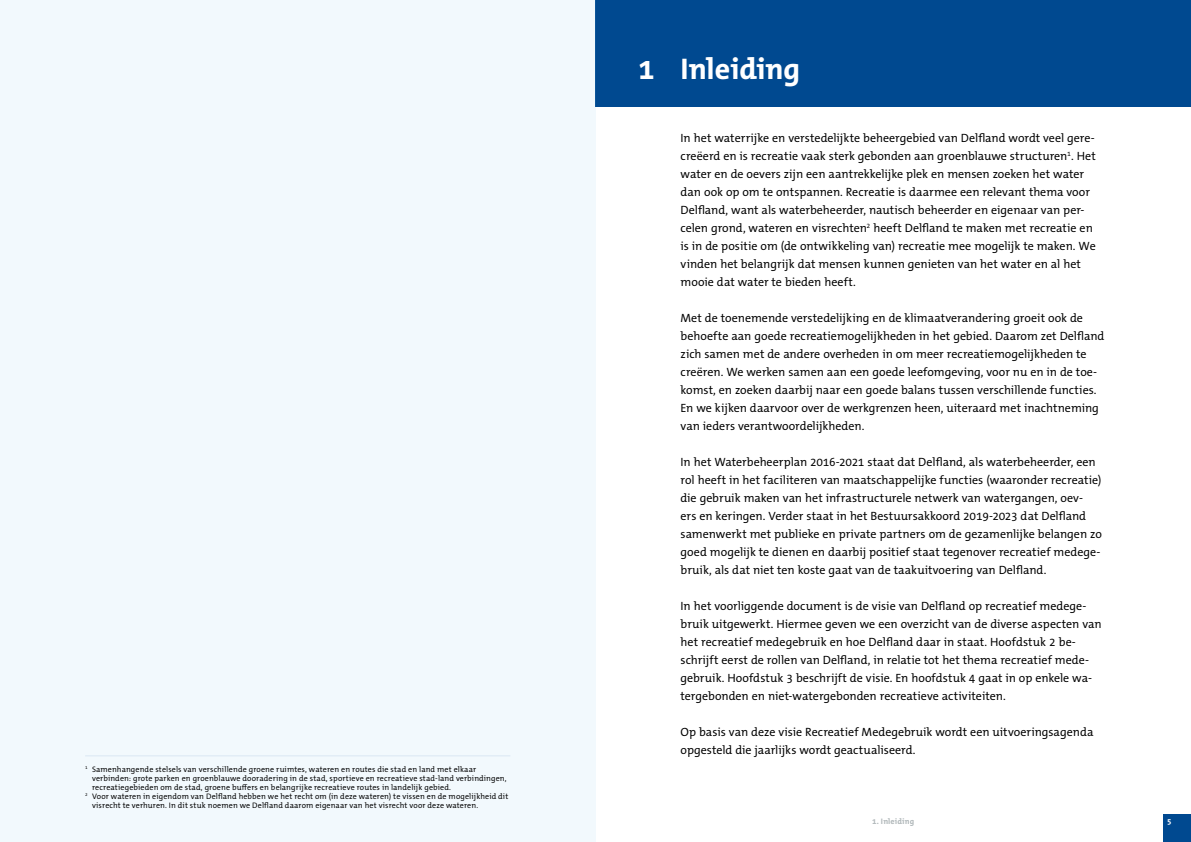
<style>
.page{position:relative;width:1191px;height:842px;background:#fff}
.page>*{position:absolute;margin:0;border:0;box-sizing:border-box;transform-origin:0 0}
.HT_-_Hoofdtitel_lich{font:700 30px "The Mix Office";color:#fff}
.BT_-_Broodtekst_lich{font:12px/18px "The Mix Office";color:#000}
.t1{font:8px "The Mix Office";letter-spacing:.015em;color:#000}
.t2{font:700 8px "The Mix Office";letter-spacing:.02em;color:#b2b9bb}
.t3{font:700 8px "The Mix Office";color:#fff}
</style>
<div class="page">
<div style="left:1162px;top:814px;width:29px;height:28px;background:#004990"></div>
<div style="left:595px;top:0;width:596px;height:107px;background:#004990"></div>
<div style="left:0;top:0;width:595px;height:842px;background:#f2f9fd"></div>
<hr style="left:85px;top:756px;width:425px;height:1px;background:#004990">
<p class="t1" style="left:85px;top:764px;width:393px"><sup>1</sup> Samenhangende stelsels van verschillende groene ruimtes, wateren en routes die stad en land met elkaar</p>
<p class="t1" style="left:92px;top:773px;width:416px">verbinden: grote parken en groenblauwe dooradering in de stad, sportieve en recreatieve stad-land verbindingen,</p>
<p class="t1" style="left:92px;top:782px;width:360px">recreatiegebieden om de stad, groene buffers en belangrijke recreatieve routes in landelijk gebied.</p>
<p class="t1" style="left:85px;top:791px;width:425px"><sup>2</sup> Voor wateren in eigendom van Delfland hebben we het recht om (in deze wateren) te vissen en de mogelijkheid dit</p>
<p class="t1" style="left:92px;top:800px;width:388px">visrecht te verhuren. In dit stuk noemen we Delfland daarom eigenaar van het visrecht voor deze wateren.</p>
<h1 class="HT_-_Hoofdtitel_lich" style="left:638px;top:49px;width:18px">1</h1>
<h1 class="HT_-_Hoofdtitel_lich" style="left:680px;top:49px;width:121px">Inleiding</h1>
<p class="BT_-_Broodtekst_lich" style="left:680px;top:129px;width:417px">In het waterrijke en verstedelijkte beheergebied van Delfland wordt veel gere&shy;creëerd en is recreatie vaak sterk gebonden aan groenblauwe structuren<sup>1</sup>. Het water en de oevers zijn een aantrekkelijke plek en mensen zoeken het water dan ook op om te ontspannen. Recreatie is daarmee een relevant thema voor Delfland, want als waterbeheerder, nautisch beheerder en eigenaar van per&shy;celen grond, wateren en visrechten<sup>2</sup> heeft Delfland te maken met recreatie en is in de positie om (de ontwikkeling van) recreatie mee mogelijk te maken. We vinden het belangrijk dat mensen kunnen genieten van het water en al het mooie dat water te bieden heeft.</p>
<p class="BT_-_Broodtekst_lich" style="left:680px;top:309px;width:425px">Met de toenemende verstedelijking en de klimaatverandering groeit ook de behoefte aan goede recreatiemogelijkheden in het gebied. Daarom zet Delfland zich samen met de andere overheden in om meer recreatiemogelijkheden te creëren. We werken samen aan een goede leefomgeving, voor nu en in de toe&shy;komst, en zoeken daarbij naar een goede balans tussen verschillende functies.<br>En we kijken daarvoor over de werkgrenzen heen, uiteraard met inachtneming van ieders verantwoordelijkheden.</p>
<p class="BT_-_Broodtekst_lich" style="left:680px;top:453px;width:423px">In het Waterbeheerplan 2016-2021 staat dat Delfland, als waterbeheerder, een rol heeft in het faciliteren van maatschappelijke functies (waaronder recreatie) die gebruik maken van het infrastructurele netwerk van watergangen, oev-<br>ers en keringen. Verder staat in het Bestuursakkoord 2019-2023 dat Delfland samenwerkt met publieke en private partners om de gezamenlijke belangen zo goed mogelijk te dienen en daarbij positief staat tegenover recreatief medege&shy;bruik, als dat niet ten koste gaat van de taakuitvoering van Delfland.</p>
<p class="BT_-_Broodtekst_lich" style="left:680px;top:597px;width:423px">In het voorliggende document is de visie van Delfland op recreatief medege&shy;bruik uitgewerkt. Hiermee geven we een overzicht van de diverse aspecten van het recreatief medegebruik en hoe Delfland daar in staat. Hoofdstuk 2 be&shy;schrijft eerst de rollen van Delfland, in relatie tot het thema recreatief mede&shy;gebruik. Hoofdstuk 3 beschrijft de visie. En hoofdstuk 4 gaat in op enkele wa&shy;tergebonden en niet-watergebonden recreatieve activiteiten.</p>
<p class="BT_-_Broodtekst_lich" style="left:680px;top:723px;width:414px">Op basis van deze visie Recreatief Medegebruik wordt een uitvoeringsagenda opgesteld die jaarlijks wordt geactualiseerd.</p>
<p class="t2" style="left:872px;top:816px;width:44px">1. Inleiding</p>
<p class="t3" style="left:1167px;top:816px;width:6px">5</p>
</div>
